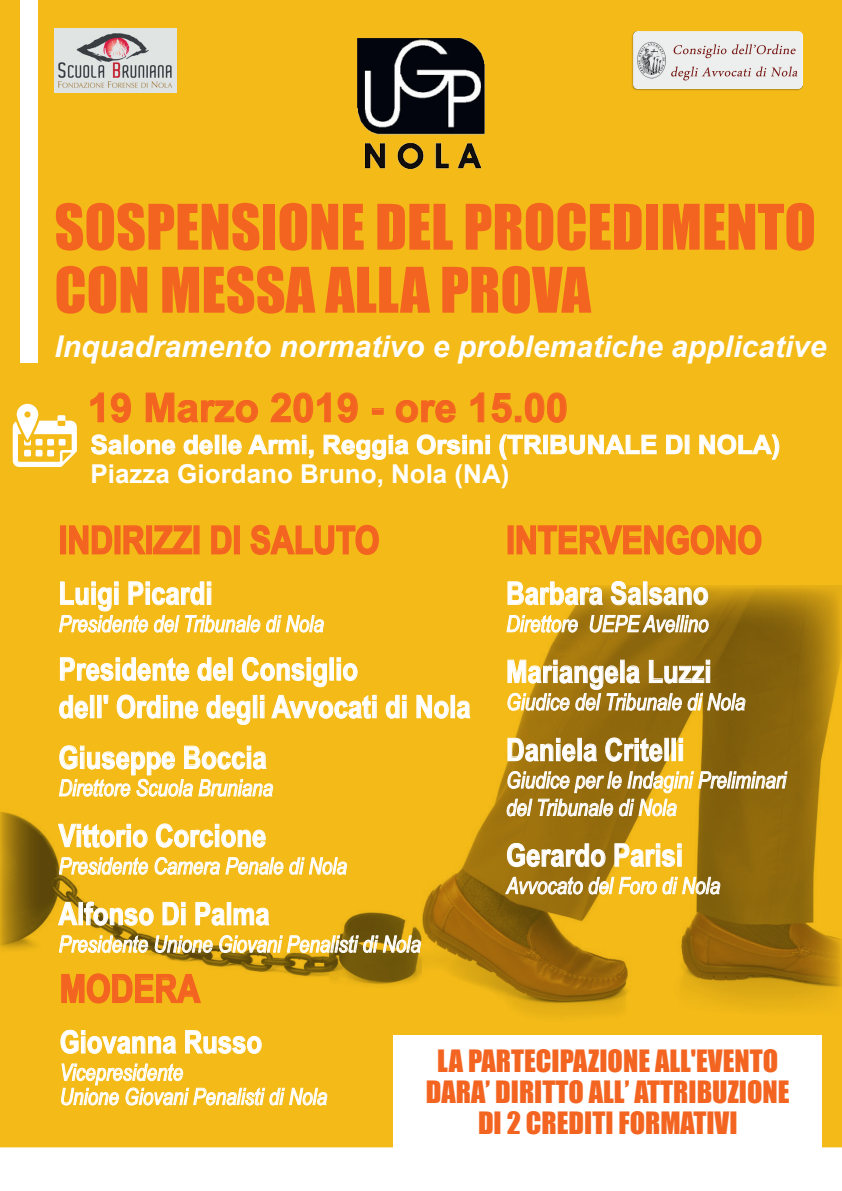
<style>
.page{position:relative;width:842px;height:1191px;background:#f3ba18}
.page>*{position:absolute;margin:0;border:0;box-sizing:border-box;transform-origin:0 0}
.t1{font:58px/63px "Impact";color:#f36421}
.t2{font:700 40px "Arial";color:#f36421}
.t3{font:700 38.5px "Arial Narrow";color:#f36421}
.t4{font:700 31.3px/37.5px "Arial Narrow";color:#fff}
.t5{font:italic 700 30px "Arial";color:#fff}
.t6{font:28.3px/30.7px "Impact";color:#f36421;text-align:center}
.t7{font:700 26px/29px "Arial";color:#fff}
.t8{font:italic 22.8px/24.1px "Arial Narrow";color:#fff}
</style>
<div class="page">
<img style="left:357px;top:38px;width:128px;height:131px">
<img style="left:632px;top:31px;width:170px;height:59px">
<svg style="left:90px;top:392px;width:14px;height:30px"></svg>
<svg style="left:111px;top:392px;width:20px;height:31px"></svg>
<svg style="left:146px;top:392px;width:112px;height:31px"></svg>
<svg style="left:271px;top:392px;width:60px;height:31px"></svg>
<svg style="left:338px;top:392px;width:20px;height:31px"></svg>
<div style="left:372px;top:408px;width:11px;height:6px;border:1px solid #f36421"></div>
<svg style="left:396px;top:400px;width:60px;height:23px"></svg>
<svg style="left:471px;top:392px;width:13px;height:30px"></svg>
<svg style="left:491px;top:392px;width:76px;height:31px"></svg>
<svg style="left:91px;top:434px;width:31px;height:20px"></svg>
<div style="left:124px;top:435px;width:4px;height:19px;border:1px solid #fff"></div>
<svg style="left:130px;top:439px;width:45px;height:15px"></svg>
<svg style="left:184px;top:434px;width:29px;height:20px"></svg>
<div style="left:215px;top:435px;width:4px;height:19px;border:1px solid #fff"></div>
<div style="left:222px;top:435px;width:4px;height:19px;border:1px solid #fff"></div>
<svg style="left:228px;top:439px;width:14px;height:15px"></svg>
<svg style="left:248px;top:434px;width:66px;height:24px"></svg>
<svg style="left:324px;top:434px;width:85px;height:26px"></svg>
<svg style="left:417px;top:434px;width:73px;height:20px"></svg>
<svg style="left:499px;top:434px;width:44px;height:26px"></svg>
<div style="left:543px;top:435px;width:5px;height:19px;border:1px solid #fff"></div>
<svg style="left:550px;top:434px;width:107px;height:20px"></svg>
<svg style="left:666px;top:434px;width:17px;height:20px"></svg>
<svg style="left:699px;top:434px;width:80px;height:26px"></svg>
<img style="left:0;top:586px;width:842px;height:429px">
<svg style="left:60px;top:965px;width:142px;height:39px"></svg>
<svg style="left:60px;top:1029px;width:117px;height:25px"></svg>
<svg style="left:185px;top:1030px;width:77px;height:24px"></svg>
<svg style="left:61px;top:1063px;width:266px;height:42px"></svg>
<div style="left:508px;top:525px;width:6px;height:29px;border:2px solid #f36421"></div>
<svg style="left:516px;top:524px;width:246px;height:31px"></svg>
<svg style="left:507px;top:581px;width:97px;height:25px"></svg>
<svg style="left:610px;top:581px;width:32px;height:25px"></svg>
<div style="left:643px;top:581px;width:4px;height:24px;border:1px solid #fff"></div>
<svg style="left:648px;top:586px;width:61px;height:20px"></svg>
<svg style="left:506px;top:614px;width:72px;height:18px"></svg>
<svg style="left:590px;top:614px;width:119px;height:18px;background:#bda15f"></svg>
<svg style="left:507px;top:655px;width:238px;height:55px;background:#b2903e"></svg>
<svg style="left:507px;top:737px;width:69px;height:25px;background:#bb9848"></svg>
<div style="left:577px;top:738px;width:5px;height:23px;border:1px solid #fff"></div>
<svg style="left:583px;top:743px;width:15px;height:19px"></svg>
<svg style="left:605px;top:737px;width:58px;height:25px"></svg>
<div style="left:664px;top:738px;width:5px;height:23px;border:1px solid #fff"></div>
<div style="left:671px;top:738px;width:5px;height:23px;border:1px solid #fff"></div>
<svg style="left:678px;top:737px;width:6px;height:24px"></svg>
<svg style="left:507px;top:771px;width:281px;height:45px;background:#b69543"></svg>
<svg style="left:506px;top:842px;width:100px;height:25px;background:#b08f43"></svg>
<svg style="left:614px;top:842px;width:68px;height:25px"></svg>
<svg style="left:505px;top:876px;width:215px;height:18px"></svg>
<div style="left:60px;top:525px;width:6px;height:29px;border:2px solid #f36421"></div>
<svg style="left:69px;top:525px;width:44px;height:30px"></svg>
<div style="left:114px;top:525px;width:7px;height:29px;border:2px solid #f36421"></div>
<svg style="left:123px;top:525px;width:70px;height:30px"></svg>
<div style="left:193px;top:525px;width:7px;height:29px;border:2px solid #f36421"></div>
<svg style="left:211px;top:525px;width:21px;height:30px"></svg>
<div style="left:234px;top:525px;width:6px;height:29px;border:2px solid #f36421"></div>
<svg style="left:250px;top:524px;width:129px;height:31px"></svg>
<svg style="left:59px;top:581px;width:201px;height:51px"></svg>
<svg style="left:266px;top:615px;width:58px;height:17px"></svg>
<svg style="left:60px;top:657px;width:129px;height:24px"></svg>
<svg style="left:197px;top:657px;width:29px;height:24px"></svg>
<div style="left:228px;top:657px;width:4px;height:23px;border:1px solid #fff"></div>
<svg style="left:242px;top:657px;width:85px;height:30px"></svg>
<div style="left:330px;top:657px;width:4px;height:23px;border:1px solid #fff"></div>
<svg style="left:337px;top:657px;width:21px;height:24px"></svg>
<svg style="left:59px;top:695px;width:29px;height:23px"></svg>
<div style="left:90px;top:695px;width:4px;height:23px;border:1px solid #fff"></div>
<div style="left:97px;top:695px;width:4px;height:23px;border:1px solid #fff"></div>
<svg style="left:103px;top:695px;width:5px;height:9px"></svg>
<svg style="left:117px;top:694px;width:81px;height:24px"></svg>
<svg style="left:206px;top:695px;width:44px;height:30px"></svg>
<div style="left:253px;top:695px;width:4px;height:23px;border:1px solid #fff"></div>
<svg style="left:260px;top:695px;width:4px;height:23px"></svg>
<svg style="left:271px;top:694px;width:106px;height:24px"></svg>
<svg style="left:386px;top:695px;width:21px;height:23px"></svg>
<svg style="left:416px;top:695px;width:33px;height:23px"></svg>
<div style="left:451px;top:695px;width:4px;height:23px;border:1px solid #fff"></div>
<svg style="left:457px;top:700px;width:13px;height:18px"></svg>
<svg style="left:59px;top:744px;width:214px;height:52px"></svg>
<svg style="left:57px;top:822px;width:91px;height:26px"></svg>
<svg style="left:155px;top:823px;width:111px;height:25px"></svg>
<svg style="left:59px;top:857px;width:89px;height:18px"></svg>
<svg style="left:155px;top:857px;width:128px;height:18px"></svg>
<svg style="left:289px;top:857px;width:58px;height:18px"></svg>
<svg style="left:57px;top:901px;width:21px;height:24px"></svg>
<div style="left:79px;top:902px;width:4px;height:23px;border:1px solid #fff"></div>
<svg style="left:84px;top:901px;width:70px;height:25px"></svg>
<svg style="left:162px;top:901px;width:24px;height:24px"></svg>
<svg style="left:195px;top:901px;width:31px;height:25px"></svg>
<div style="left:227px;top:902px;width:4px;height:23px;border:1px solid #fff"></div>
<svg style="left:233px;top:907px;width:37px;height:19px"></svg>
<svg style="left:59px;top:935px;width:89px;height:18px"></svg>
<svg style="left:155px;top:935px;width:58px;height:18px"></svg>
<svg style="left:219px;top:935px;width:202px;height:18px"></svg>
<div style="left:20px;top:0;width:18px;height:363px;background:#fff"></div>
<div style="left:0;top:1147px;width:842px;height:44px;background:#fff"></div>
<img style="left:54px;top:29px;width:123px;height:63px">
<div style="left:393px;top:1035px;width:429px;height:113px;background:#fff"></div>
<svg style="left:13px;top:404px;width:64px;height:63px"></svg>
<h1 class="t1" style="left:54px;top:194px;width:763px">SOSPENSIONE DEL PROCEDIMENTO<br>CON MESSA ALLA PROVA</h1>
<h3 class="t5" style="left:54px;top:327px;width:773px">Inquadramento normativo e problematiche applicative</h3>
<h2 class="t2" style="left:88px;top:381px;width:482px">19 Marzo 2019 - ore 15.00</h2>
<p class="t7" style="left:91px;top:431px;width:691px">Salone delle Armi, Reggia Orsini (TRIBUNALE DI NOLA)<br>Piazza Giordano Bruno, Nola (NA)</p>
<h3 class="t3" style="left:59px;top:511px;width:322px">INDIRIZZI DI SALUTO</h3>
<h3 class="t4" style="left:59px;top:573px;width:155px">Luigi Picardi</h3>
<p class="t8" style="left:59px;top:611px;width:267px">Presidente del Tribunale di Nola</p>
<h3 class="t4" style="left:59px;top:649px;width:413px">Presidente del Consiglio<br>dell' Ordine degli Avvocati di Nola</h3>
<h3 class="t4" style="left:59px;top:737px;width:210px">Giuseppe Boccia</h3>
<p class="t8" style="left:59px;top:775px;width:216px">Direttore Scuola Bruniana</p>
<h3 class="t4" style="left:59px;top:815px;width:209px">Vittorio Corcione</h3>
<p class="t8" style="left:59px;top:853px;width:290px">Presidente Camera Penale di Nola</p>
<h3 class="t4" style="left:59px;top:893px;width:212px">Alfonso Di Palma</h3>
<p class="t8" style="left:59px;top:931px;width:364px">Presidente Unione Giovani Penalisti di Nola</p>
<h3 class="t3" style="left:506px;top:511px;width:257px">INTERVENGONO</h3>
<h3 class="t4" style="left:506px;top:573px;width:204px">Barbara Salsano</h3>
<p class="t8" style="left:506px;top:611px;width:204px">Direttore UEPE Avellino</p>
<h3 class="t4" style="left:506px;top:651px;width:207px">Mariangela Luzzi</h3>
<p class="t8" style="left:506px;top:689px;width:241px">Giudice del Tribunale di Nola</p>
<h3 class="t4" style="left:506px;top:729px;width:180px">Daniela Critelli</h3>
<p class="t8" style="left:506px;top:766px;width:281px;line-height:27.4px">Giudice per le Indagini Preliminari del Tribunale di Nola</p>
<h3 class="t4" style="left:506px;top:835px;width:178px">Gerardo Parisi</h3>
<p class="t8" style="left:506px;top:873px;width:215px">Avvocato del Foro di Nola</p>
<h3 class="t3" style="left:60px;top:959px;width:142px">MODERA</h3>
<h3 class="t4" style="left:60px;top:1021px;width:204px">Giovanna Russo</h3>
<p class="t8" style="left:60px;top:1060px;width:269px">Vicepresidente<br>Unione Giovani Penalisti di Nola</p>
<p class="t6" style="left:426px;top:1045px;width:365px">LA PARTECIPAZIONE ALL'EVENTO<br>DARA’ DIRITTO ALL’ ATTRIBUZIONE<br>DI 2 CREDITI FORMATIVI</p>
</div>
